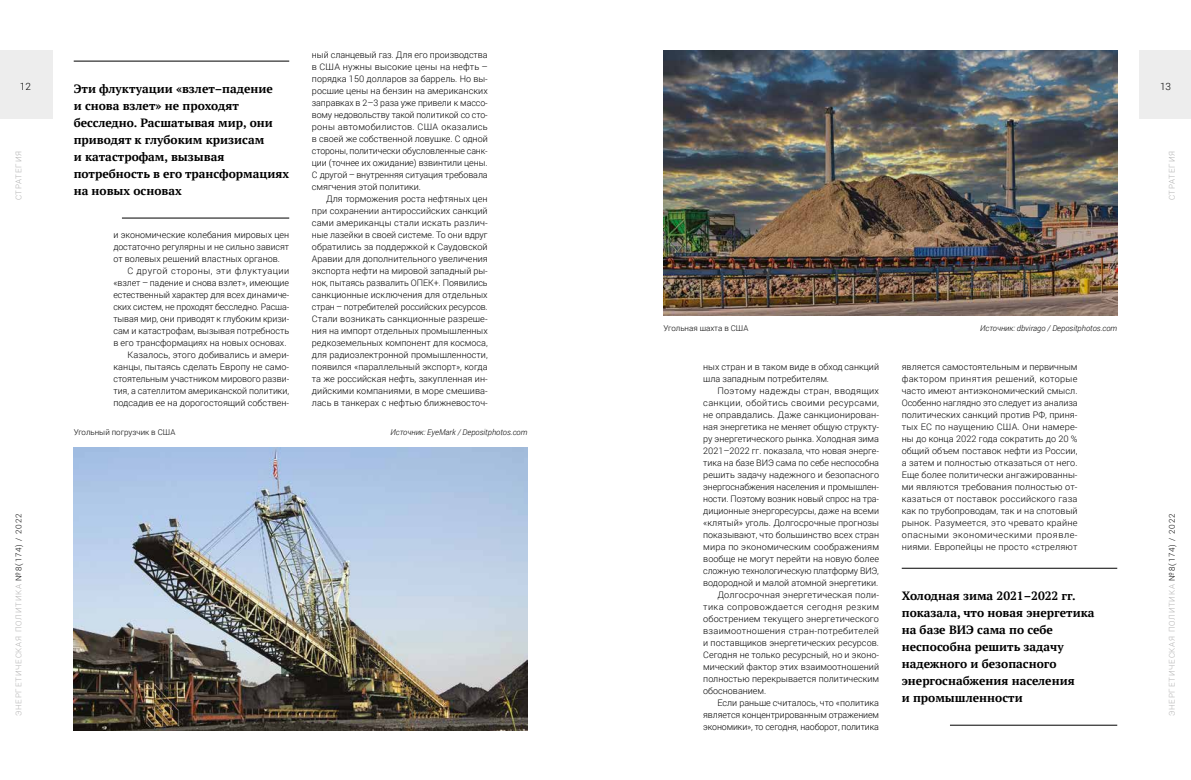
<style>
.page{position:relative;width:1191px;height:780px;background:#fff}
.page>*{position:absolute;margin:0;border:0;box-sizing:border-box;transform-origin:0 0}
.t1{font:700 12px/17px "PT Serif";color:#000}
.t2{font:300 10px "Roboto";color:#000}
.t3{font:300 9px/12px "Roboto";color:#000;text-align:justify}
.t4{font:300 9px "Roboto";letter-spacing:.04em;color:#000}
.t5{font:300 9px "Roboto";letter-spacing:.03em;color:#000}
.t6{font:300 9px "Roboto";letter-spacing:.02em;color:#000}
.t7{font:300 9px "Roboto";letter-spacing:.035em;color:#000}
.t8{font:300 9px "Roboto";letter-spacing:.05em;color:#000}
.t9{font:italic 300 8px "Roboto";color:#000}
.t10{font:300 8px "Roboto";letter-spacing:.1em;color:#b3b2b2}
.t11{font:300 8px "Roboto";color:#000}
.t12{font:300 8px "Roboto";letter-spacing:.1em;color:#b0b0b0}
.s1{color:#000}
</style>
<div class="page">
<div style="left:1139px;top:51px;width:52px;height:68px;background:#ededed"></div>
<div style="left:0;top:51px;width:52px;height:68px;background:#ededed"></div>
<hr style="left:901px;top:567px;width:216px;height:1px;background:#000">
<hr style="left:950px;top:724px;width:167px;height:1px;background:#000">
<hr style="left:74px;top:61px;width:215px;height:1px;background:#000">
<hr style="left:122px;top:217px;width:167px;height:1px;background:#000">
<img style="left:663px;top:51px;width:454px;height:264px">
<img style="left:74px;top:447px;width:453px;height:283px">
<p class="t3" style="left:312px;top:48px;width:177px">ный сланцевый газ. Для его производства в США нужны высокие цены на нефть – порядка 150 долларов за баррель. Но вы&shy;росшие цены на бензин на американских заправках в 2–3 раза уже привели к массо&shy;вому недовольству такой политикой со сто&shy;роны автомобилистов. США оказались в своей же собственной ловушке. С одной стороны, политически обусловленные санк&shy;ции (точнее их ожидание) взвинтили цены.<br>С другой – внутренняя ситуация требовала смягчения этой политики.</p>
<p class="t3" style="left:312px;top:192px;width:177px;text-indent:14px">Для торможения роста нефтяных цен при сохранении антироссийских санкций сами американцы стали искать различ&shy;ные лазейки в своей системе. То они вдруг обратились за поддержкой к Саудовской Аравии для дополнительного увеличения экспорта нефти на мировой западный ры&shy;нок, пытаясь развалить ОПЕК+. Появились санкционные исключения для отдельных стран – потребителей российских ресурсов.<br>Стали возникать санкционные разреше&shy;ния на импорт отдельных промышленных редкоземельных компонент для космоса, для радиоэлектронной промышленности, появился «параллельный экспорт», когда та же российская нефть, закупленная ин&shy;дийскими компаниями, в море смешива&shy;лась в танкерах с нефтью ближневосточ-</p>
<p class="t2" style="left:20px;top:80px;width:13px">12</p>
<p class="t2" style="left:1160px;top:80px;width:13px">13</p>
<h1 class="t1" style="left:74px;top:80px;width:217px">Эти флуктуации «взлет–падение<br>и снова взлет» не проходят бесследно. Расшатывая мир, они приводят к глубоким кризисам<br>и катастрофам, вызывая потребность в его трансформациях на новых основах</h1>
<p class="t12" style="left:13px;top:200px;width:51px;rotate:-90deg">СТРАТЕГИЯ</p>
<p class="t12" style="left:1166px;top:200px;width:51px;rotate:-90deg">СТРАТЕГИЯ</p>
<p class="t3" style="left:113px;top:228px;width:177px">и экономические колебания мировых цен достаточно регулярны и не сильно зависят от волевых решений властных органов.</p>
<p class="t8" style="left:128px;top:265px;width:163px">С другой стороны, эти флуктуации</p>
<p class="t3" style="left:113px;top:276px;width:177px">«взлет – падение и снова взлет», имеющие</p>
<p class="t3" style="left:113px;top:288px;width:177px">естественный характер для всех динамиче-</p>
<p class="t3" style="left:113px;top:300px;width:177px">ских систем, не проходят бесследно. Расша-</p>
<p class="t3" style="left:113px;top:312px;width:177px">тывая мир, они приводят к глубоким кризи-</p>
<p class="t3" style="left:113px;top:324px;width:177px">сам и катастрофам, вызывая потребность</p>
<p class="t3" style="left:113px;top:336px;width:175px">в его трансформациях на новых основах.</p>
<p class="t3" style="left:128px;top:348px;width:163px">Казалось, этого добивались и амери-</p>
<p class="t3" style="left:113px;top:360px;width:177px">канцы, пытаясь сделать Европу не само-</p>
<p class="t3" style="left:113px;top:372px;width:177px">стоятельным участником мирового разви-</p>
<p class="t3" style="left:113px;top:384px;width:177px">тия, а сателлитом американской политики,</p>
<p class="t3" style="left:113px;top:396px;width:177px">подсадив ее на дорогостоящий собствен-</p>
<p class="t11" style="left:663px;top:323px;width:86px">Угольная шахта в США</p>
<p class="t9" style="left:980px;top:323px;width:139px">Источник: dbvirago / Depositphotos.com</p>
<p class="t3" style="left:703px;top:360px;width:177px">ных стран и в таком виде в обход санкций шла западным потребителям.</p>
<p class="t7" style="left:717px;top:385px;width:163px">Поэтому надежды стран, вводящих</p>
<p class="t4" style="left:703px;top:397px;width:177px">санкции, обойтись своими ресурсами,</p>
<p class="t3" style="left:703px;top:408px;width:177px">не оправдались. Даже санкционирован-</p>
<p class="t3" style="left:703px;top:420px;width:177px">ная энергетика не меняет общую структу-</p>
<p class="t3" style="left:703px;top:432px;width:177px">ру энергетического рынка. Холодная зима</p>
<p class="t3" style="left:703px;top:444px;width:177px">2021–2022 гг. показала, что новая энерге-</p>
<p class="t3" style="left:703px;top:456px;width:177px">тика на базе ВИЭ сама по себе неспособна</p>
<p class="t3" style="left:703px;top:468px;width:177px">решить задачу надежного и безопасного</p>
<p class="t3" style="left:703px;top:480px;width:177px">энергоснабжения населения и промышлен-</p>
<p class="t3" style="left:703px;top:492px;width:177px">ности. Поэтому возник новый спрос на тра-</p>
<p class="t3" style="left:703px;top:504px;width:177px">диционные энергоресурсы, даже на всеми</p>
<p class="t3" style="left:703px;top:516px;width:177px">«клятый» уголь. Долгосрочные прогнозы</p>
<p class="t3" style="left:703px;top:528px;width:177px">показывают, что большинство всех стран</p>
<p class="t3" style="left:703px;top:540px;width:177px">мира по экономическим соображениям</p>
<p class="t3" style="left:703px;top:552px;width:177px">вообще не могут перейти на новую более</p>
<p class="t3" style="left:703px;top:564px;width:177px">сложную технологическую платформу ВИЭ,</p>
<p class="t3" style="left:703px;top:576px;width:176px">водородной и малой атомной энергетики.</p>
<p class="t6" style="left:717px;top:589px;width:163px">Долгосрочная энергетическая поли-</p>
<p class="t4" style="left:703px;top:601px;width:177px">тика сопровождается сегодня резким</p>
<p class="t3" style="left:703px;top:612px;width:177px">обострением текущего энергетического</p>
<p class="t5" style="left:703px;top:625px;width:177px">взаимоотношения стран-потребителей</p>
<p class="t3" style="left:703px;top:636px;width:177px">и поставщиков энергетических ресурсов.</p>
<p class="t3" style="left:703px;top:648px;width:177px">Сегодня не только ресурсный, но и эконо-</p>
<p class="t3" style="left:703px;top:660px;width:177px">мический фактор этих взаимоотношений</p>
<p class="t3" style="left:703px;top:672px;width:177px">полностью перекрывается политическим</p>
<p class="t3" style="left:703px;top:684px;width:65px">обоснованием.</p>
<p class="t3" style="left:717px;top:696px;width:163px">Если раньше считалось, что «политика</p>
<p class="t3" style="left:703px;top:708px;width:177px">является концентрированным отражением</p>
<p class="t3" style="left:703px;top:720px;width:177px">экономики», то сегодня, наоборот, политика</p>
<p class="t3" style="left:901px;top:360px;width:177px">является самостоятельным и первичным фактором принятия решений, которые часто имеют антиэкономический смысл.<br>Особенно наглядно это следует из анализа политических санкций против РФ, приня&shy;тых ЕС по наущению США. Они намере&shy;ны до конца 2022 года сократить до 20 % общий объем поставок нефти из России, а затем и полностью отказаться от него.<br>Еще более политически ангажированны&shy;ми являются требования полностью от&shy;казаться от поставок российского газа как по трубопроводам, так и на спотовый рынок. Разумеется, это чревато крайне опасными экономическими проявле&shy;ниями. Европейцы не просто «стреляют</p>
<p class="t11" style="left:74px;top:426px;width:103px">Угольный погрузчик в США</p>
<p class="t9" style="left:390px;top:426px;width:138px">Источник: EyeMark / Depositphotos.com</p>
<p class="t10" style="left:13px;top:716px;width:204px;rotate:-90deg">ЭНЕРГЕТИЧЕСКАЯ ПОЛИТИКА <span class="s1">№8(174) / 2022</span></p>
<p class="t10" style="left:1166px;top:716px;width:204px;rotate:-90deg">ЭНЕРГЕТИЧЕСКАЯ ПОЛИТИКА <span class="s1">№8(174) / 2022</span></p>
<h1 class="t1" style="left:901px;top:587px;width:194px">Холодная зима 2021–2022 гг. показала, что новая энергетика на базе ВИЭ сама по себе неспособна решить задачу надежного и безопасного энергоснабжения населения<br>и промышленности</h1>
</div>
